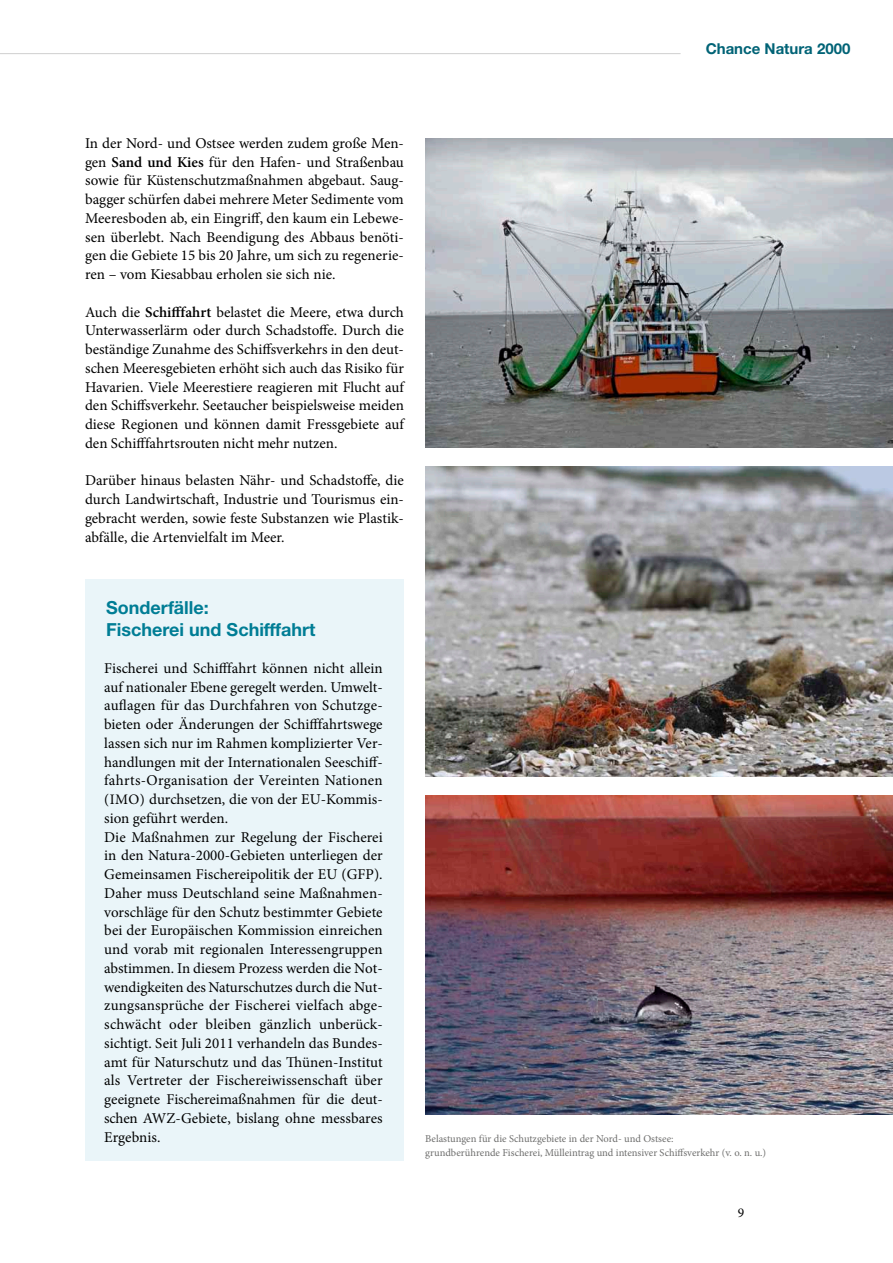
<style>
.page{position:relative;width:893px;height:1263px;background:#fff}
.page>*{position:absolute;margin:0;border:0;box-sizing:border-box;transform-origin:0 0}
.t1{font:700 18px/21.6px "Helvetica Neue";color:#007d95}
.t2{font:15px/18.8px "Minion Pro";color:#000;text-align:justify}
.t3{font:700 15px "Helvetica Neue";color:#006376}
.t4{font:13.5px "Minion Pro";color:#000}
.t5{font:10.5px/14.1px "Minion Pro";color:#6e6e6d}
.s1{font-weight:600}
.s2{font-size:14.55px}
</style>
<div class="page">
<img style="left:425px;top:795px;width:468px;height:319px">
<img style="left:425px;top:467px;width:468px;height:309px">
<img style="left:425px;top:138px;width:468px;height:310px">
<hr style="left:0;top:53px;width:681px;height:1px;background:#cfcfd0">
<div style="left:85px;top:579px;width:319px;height:581px;background:#eaf5f9"></div>
<p class="t3" style="left:706px;top:39px;width:146px">Chance Natura 2000</p>
<p class="t2" style="left:85px;top:134px;width:320px">In der Nord- und Ostsee werden zudem große Men&shy;gen <span class="s1">Sand und Kies</span> für den Hafen- und Straßenbau sowie für Küstenschutzmaßnahmen abgebaut. Saug&shy;bagger schürfen dabei mehrere Meter Sedimente vom Meeresboden ab, ein Eingriff, den kaum ein Lebewe&shy;sen überlebt. Nach Beendigung des Abbaus benöti&shy;gen die Gebiete 15 bis 20 Jahre, um sich zu regenerie&shy;ren – vom Kiesabbau erholen sie sich nie.</p>
<p class="t2" style="left:85px;top:302px;width:320px">Auch die <span class="s1">Schifffahrt</span> belastet die Meere, etwa durch Unterwasserlärm oder durch Schadstoffe. Durch die beständige Zunahme des Schiffsverkehrs in den deut&shy;schen Meeresgebieten erhöht sich auch das Risiko für Havarien. Viele Meerestiere reagieren mit Flucht auf den Schiffsverkehr. Seetaucher beispielsweise meiden diese Regionen und können damit Fressgebiete auf den Schifffahrtsrouten nicht mehr nutzen.</p>
<p class="t2" style="left:85px;top:471px;width:320px">Darüber hinaus belasten Nähr- und Schadstoffe, die durch Landwirtschaft, Industrie und Tourismus ein&shy;gebracht werden, sowie feste Substanzen wie Plastik&shy;abfälle, die Artenvielfalt im Meer.</p>
<p class="t1" style="left:106px;top:596px;width:211px">Sonderfälle:<br>Fischerei und Schifffahrt</p>
<p class="t2" style="left:104px;top:659px;width:280px;text-align:left">Fischerei und Schifffahrt können nicht allein auf nationaler Ebene geregelt werden. Umwelt&shy;auflagen für das Durchfahren von Schutzge&shy;bieten oder Änderungen der Schifffahrtswege lassen sich nur im Rahmen komplizierter Ver&shy;handlungen mit der Internationalen Seeschiff&shy;fahrts-Organisation der Vereinten Nationen <span class="s2">(IMO)</span> durchsetzen, die von der EU-Kommis&shy;sion geführt werden.<br>Die Maßnahmen zur Regelung der Fischerei in den Natura-2000-Gebieten unterliegen der Gemeinsamen Fischereipolitik der EU (GFP).<br>Daher muss Deutschland seine Maßnahmen&shy;vorschläge für den Schutz bestimmter Gebiete bei der Europäischen Kommission einreichen und vorab mit regionalen Interessengruppen abstimmen. In diesem Prozess werden die Not&shy;wendigkeiten des Naturschutzes durch die Nut&shy;zungsansprüche der Fischerei vielfach abge&shy;schwächt oder bleiben gänzlich unberück&shy;sichtigt. Seit Juli 2011 verhandeln das Bundes&shy;amt für Naturschutz und das Thünen-Institut als Vertreter der Fischereiwissenschaft über geeignete Fischereimaßnahmen für die deut&shy;schen AWZ-Gebiete, bislang ohne messbares Ergebnis.</p>
<p class="t5" style="left:425px;top:1131px;width:342px">Belastungen für die Schutzgebiete in der Nord- und Ostsee:<br>grundberührende Fischerei, Mülleintrag und intensiver Schiffsverkehr (v. o. n. u.)</p>
<p class="t4" style="left:738px;top:1203px;width:8px">9</p>
</div>
